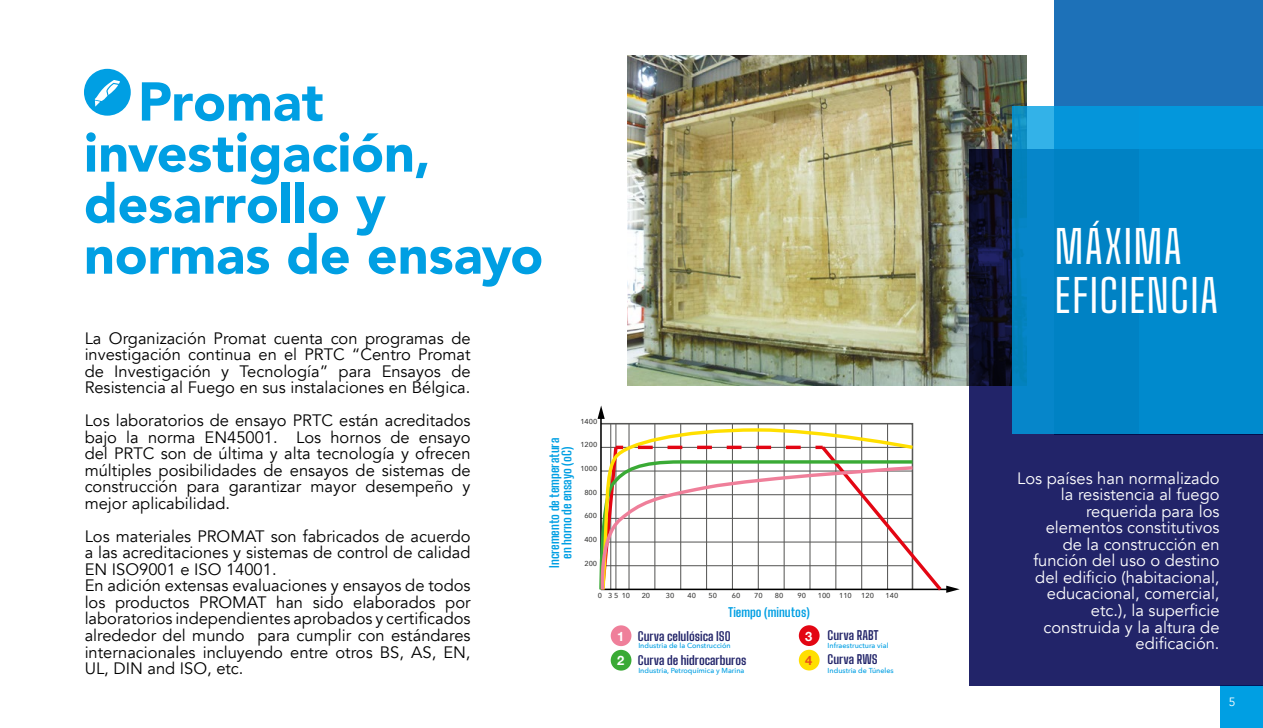
<style>
.page{position:relative;width:1263px;height:728px;background:#fff}
.page>*{position:absolute;margin:0;border:0;box-sizing:border-box;transform-origin:0 0}
.t1{font:900 54px/51px "Avenir";color:#009fe3}
.t2{font:45px/49.5px "Big Shoulders Text";letter-spacing:.035em;color:#fff}
.t3{font:16.5px/16.5px "Avenir";color:#000;text-align:justify}
.t4{font:16.5px/16.5px "Avenir";color:#fff;text-align:right}
.t5{font:700 12.9px/24.6px "Helvetica Neue";color:#fff}
.t6{font:700 12.9px "Helvetica Neue";color:#e94e1b}
.t7{font:700 12.3px/12.3px "Big Shoulders Text";color:#009fe3;text-align:center}
.t8{font:700 12.3px/24.8px "Big Shoulders Text";color:#222469}
.t9{font:12px "Avenir";color:#fff}
.t10{font:500 7.2px "Avenir Next";color:#009fe3}
.t11{font:500 7.2px "Avenir Next";color:#3c3c3b}
</style>
<div class="page">
<div style="left:1220px;top:685px;width:43px;height:42px;background:#009fe3"></div>
<img style="left:627px;top:55px;width:399px;height:331px">
<div style="left:1054px;top:0;width:209px;height:434px;background:#1d71b8"></div>
<div style="left:969px;top:149px;width:294px;height:536px;background:#222469"></div>
<svg style="left:1012px;top:106px;width:128px;height:328px;background:#0385c7"></svg>
<div style="left:1140px;top:106px;width:123px;height:328px;background:linear-gradient(to right,#008ccf,#008ccf)"></div>
<div style="left:611px;top:625px;width:20px;height:20px;background:#ef7f9a;border-radius:50%"></div>
<div style="left:611px;top:649px;width:20px;height:21px;background:#3aaa35;border-radius:50%"></div>
<div style="left:799px;top:624px;width:20px;height:21px;background:#e30613;border-radius:50%"></div>
<div style="left:799px;top:649px;width:20px;height:21px;background:#ffdf00;border-radius:50%"></div>
<svg style="left:602px;top:423px;width:312px;height:3px"></svg>
<hr style="left:628px;top:423px;width:1px;height:166px;background:#575756">
<hr style="left:654px;top:423px;width:1px;height:166px;background:#575756">
<hr style="left:680px;top:423px;width:1px;height:166px;background:#575756">
<hr style="left:706px;top:423px;width:1px;height:166px;background:#575756">
<hr style="left:732px;top:423px;width:1px;height:166px;background:#575756">
<hr style="left:758px;top:423px;width:1px;height:166px;background:#575756">
<hr style="left:784px;top:423px;width:1px;height:166px;background:#575756">
<hr style="left:809px;top:423px;width:1px;height:166px;background:#575756">
<hr style="left:835px;top:423px;width:1px;height:166px;background:#575756">
<hr style="left:861px;top:423px;width:1px;height:166px;background:#575756">
<hr style="left:887px;top:423px;width:1px;height:166px;background:#575756">
<hr style="left:616px;top:423px;width:1px;height:166px;background:#575756">
<hr style="left:610px;top:423px;width:1px;height:166px;background:#575756">
<hr style="left:600px;top:416px;width:2px;height:173px;background:#000">
<svg style="left:597px;top:405px;width:8px;height:13px"></svg>
<svg style="left:600px;top:426px;width:314px;height:38px"></svg>
<svg style="left:623px;top:464px;width:192px;height:127px"></svg>
<svg style="left:599px;top:443px;width:24px;height:148px"></svg>
<svg style="left:638px;top:445px;width:170px;height:4px"></svg>
<svg style="left:815px;top:442px;width:145px;height:151px"></svg>
<div style="left:84px;top:69px;width:47px;height:47px;background:#009fe3;border-radius:50%"></div>
<svg style="left:95px;top:80px;width:25px;height:26px"></svg>
<h1 class="t1" style="left:84px;top:75px;width:461px;text-indent:54px">Promat investigación, desarrollo y normas de ensayo</h1>
<p class="t3" style="left:85px;top:330px;width:387px">La Organización Promat cuenta con programas de investigación continua en el PRTC “Centro Promat de Investigación y Tecnología” para Ensayos de Resistencia al Fuego en sus instalaciones en Bélgica.</p>
<p class="t3" style="left:85px;top:412px;width:387px">Los laboratorios de ensayo PRTC están acreditados bajo la norma EN45001. Los hornos de ensayo del PRTC son de última y alta tecnología y ofrecen múltiples posibilidades de ensayos de sistemas de construcción para garantizar mayor desempeño y mejor aplicabilidad.</p>
<p class="t3" style="left:85px;top:528px;width:387px;text-align:left">Los materiales PROMAT son fabricados de acuerdo a las acreditaciones y sistemas de control de calidad EN ISO9001 e ISO 14001.<br>En adición extensas evaluaciones y ensayos de todos los productos PROMAT han sido elaborados por laboratorios independientes aprobados y certificados alrededor del mundo para cumplir con estándares internacionales incluyendo entre otros BS, AS, EN, UL, DIN and ISO, etc.</p>
<p class="t11" style="left:580px;top:415px;width:19px">1400</p>
<p class="t7" style="left:548px;top:567px;width:131px;rotate:-90deg">Incremento de temperatura en horno de ensayo (oC)</p>
<p class="t11" style="left:580px;top:438px;width:19px">1200</p>
<p class="t11" style="left:580px;top:462px;width:19px">1000</p>
<p class="t11" style="left:584px;top:485px;width:14px">800</p>
<p class="t11" style="left:584px;top:509px;width:14px">600</p>
<p class="t11" style="left:584px;top:533px;width:14px">400</p>
<p class="t11" style="left:584px;top:556px;width:14px">200</p>
<p class="t11" style="left:598px;top:588px;width:34px">0 35 10</p>
<p class="t11" style="left:642px;top:588px;width:10px">20</p>
<p class="t11" style="left:666px;top:588px;width:10px">30</p>
<p class="t11" style="left:687px;top:588px;width:10px">40</p>
<p class="t11" style="left:709px;top:588px;width:10px">50</p>
<p class="t11" style="left:732px;top:588px;width:10px">60</p>
<p class="t11" style="left:754px;top:588px;width:10px">70</p>
<p class="t11" style="left:775px;top:588px;width:10px">80</p>
<p class="t11" style="left:797px;top:588px;width:10px">90</p>
<p class="t11" style="left:818px;top:588px;width:36px">100 110</p>
<p class="t11" style="left:861px;top:588px;width:14px">120</p>
<p class="t11" style="left:885px;top:588px;width:14px">140</p>
<p class="t5" style="left:617px;top:623px;width:9px">1<br>2</p>
<p class="t7" style="left:728px;top:606px;width:83px">Tiempo (minutos)</p>
<p class="t8" style="left:638px;top:623px;width:110px">Curva celulósica ISO<br>Curva de hidrocarburos</p>
<p class="t5" style="left:805px;top:623px;width:9px">3</p>
<p class="t6" style="left:805px;top:650px;width:9px">4</p>
<p class="t10" style="left:638px;top:639px;width:94px">Industria de la Construcción</p>
<p class="t10" style="left:638px;top:663px;width:108px">Industria, Petroquímica y Marina</p>
<p class="t8" style="left:828px;top:622px;width:53px">Curva RABT<br>Curva RWS</p>
<p class="t10" style="left:828px;top:638px;width:62px">Infraestructura vial</p>
<p class="t10" style="left:828px;top:663px;width:68px">Industria de Túneles</p>
<h2 class="t2" style="left:1054px;top:218px;width:165px">MÁXIMA<br>EFICIENCIA</h2>
<p class="t4" style="left:1017px;top:470px;width:204px">Los países han normalizado la resistencia al fuego requerida para los elementos constitutivos<br>de la construcción en función del uso o destino del edificio (habitacional, educacional, comercial, etc.), la superficie construida y la altura de edificación.</p>
<p class="t9" style="left:1229px;top:694px;width:8px">5</p>
</div>
